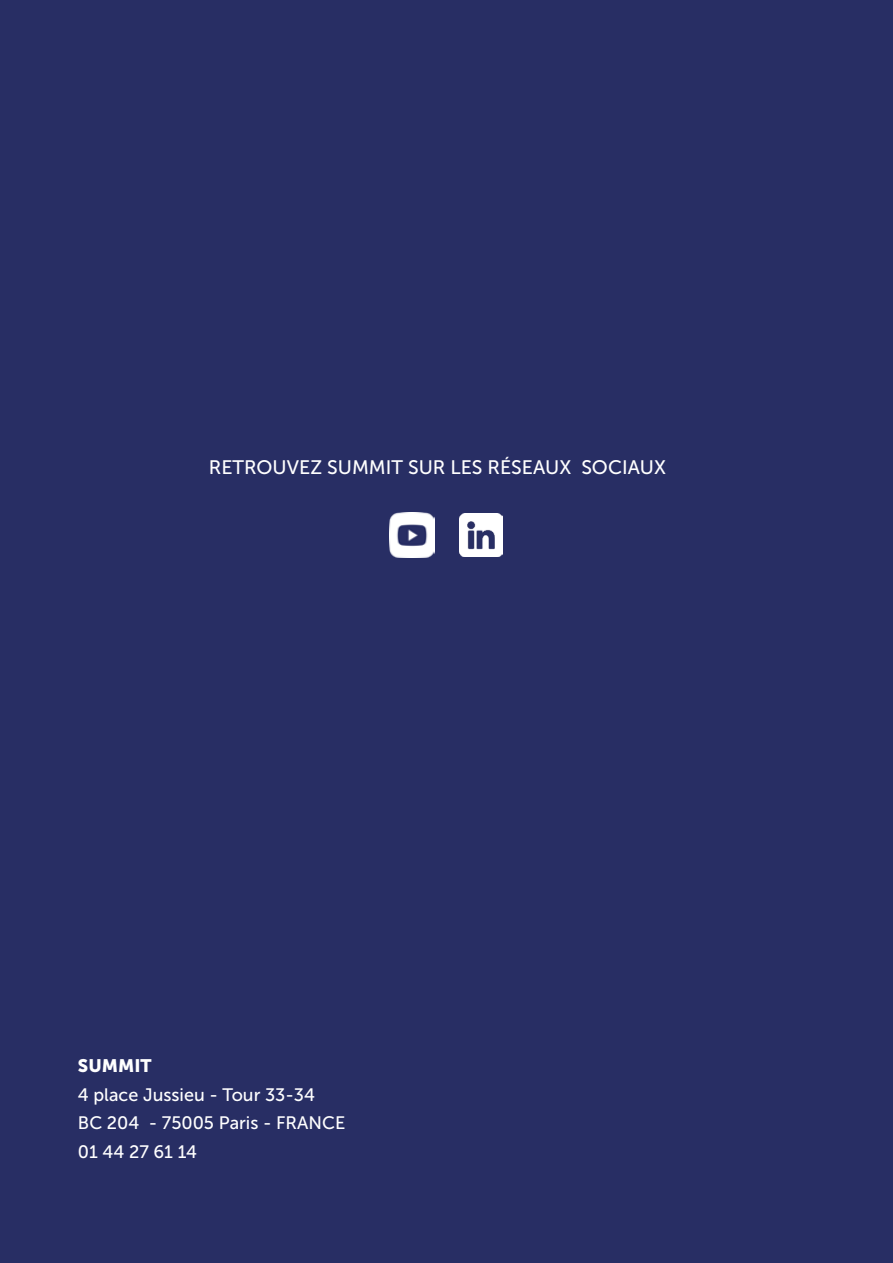
<style>
.page{position:relative;width:893px;height:1263px;background:#282e64}
.page>*{position:absolute;margin:0;border:0;box-sizing:border-box;transform-origin:0 0}
.t1{font:19.5px "Museo Sans 500";color:#fff}
.t2{font:18px/28.5px "Museo Sans 500";color:#fff}
.t3{font:18px "Museo Sans 900";color:#fff}
</style>
<div class="page">
<img style="left:389px;top:512px;width:45px;height:45px">
<img style="left:460px;top:514px;width:43px;height:42px">
<p class="t1" style="left:209px;top:456px;width:459px">RETROUVEZ SUMMIT SUR LES RÉSEAUX SOCIAUX</p>
<p class="t3" style="left:78px;top:1056px;width:75px">SUMMIT</p>
<p class="t2" style="left:78px;top:1080px;width:269px">4 place Jussieu - Tour 33-34<br>BC 204 - 75005 Paris - FRANCE<br>01 44 27 61 14</p>
</div>
